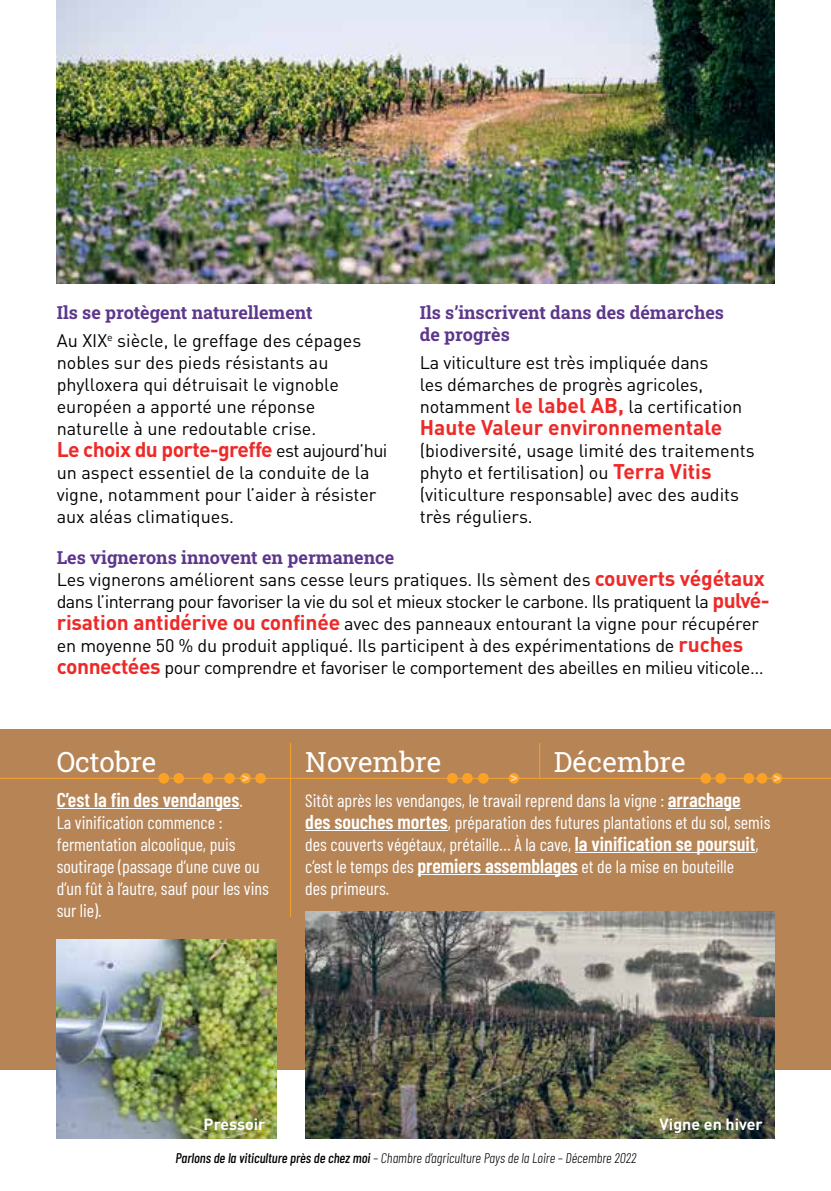
<style>
.page{position:relative;width:831px;height:1191px;background:#fff}
.page>*{position:absolute;margin:0;border:0;box-sizing:border-box;transform-origin:0 0}
.t1{font:28px "Roboto Slab";color:#fff}
.t2{font:700 21px "DINOT";letter-spacing:-.03em;color:#ee2a29}
.t3{font:700 21px "DINOT";letter-spacing:-.005em;color:#ee2a29}
.t4{font:600 20px "Barlow Condensed";color:#fff}
.t5{font:18px/22px "DINOT";letter-spacing:-.01em;color:#000}
.t6{font:18px/22px "Barlow Condensed";color:#fff}
.t7{font:700 18px/22px "Roboto Slab";color:#5c378c}
.t8{font:700 16px "DINOT";color:#fff}
.t9{font:italic 300 14px "Barlow Condensed";color:#000}
.s1{font-weight:400;font-size:18px;color:#000}
.s2{font-weight:700;font-size:21px;color:#ee2a29}
.s3{font-weight:400;font-size:18px}
.s4{font-weight:600;font-size:20px}
.s5{font-weight:500}
</style>
<div class="page">
<div style="left:0;top:729px;width:831px;height:340px;background:#b68455"></div>
<img style="left:57px;top:0;width:717px;height:283px">
<hr style="left:0;top:778px;width:831px;height:1px;background:#faa227">
<hr style="left:57px;top:808px;width:182px;height:1px;background:#fff">
<hr style="left:668px;top:808px;width:72px;height:1px;background:#fff">
<hr style="left:305px;top:830px;width:143px;height:1px;background:#fff">
<hr style="left:575px;top:852px;width:180px;height:1px;background:#fff">
<hr style="left:417px;top:874px;width:161px;height:1px;background:#fff">
<hr style="left:290px;top:743px;width:1px;height:174px;background:#faa227">
<hr style="left:539px;top:743px;width:1px;height:35px;background:#faa227">
<img style="left:305px;top:911px;width:469px;height:227px">
<img style="left:57px;top:939px;width:220px;height:199px">
<div style="left:771px;top:773px;width:11px;height:10px;background:#faa227;border-radius:50%"></div>
<div style="left:158px;top:773px;width:11px;height:10px;background:#faa227;border-radius:50%"></div>
<div style="left:508px;top:773px;width:11px;height:10px;background:#faa227;border-radius:50%"></div>
<div style="left:202px;top:773px;width:11px;height:10px;background:#faa227;border-radius:50%"></div>
<div style="left:715px;top:773px;width:11px;height:10px;background:#faa227;border-radius:50%"></div>
<div style="left:462px;top:773px;width:10px;height:10px;background:#faa227;border-radius:50%"></div>
<div style="left:240px;top:773px;width:11px;height:10px;background:#faa227;border-radius:50%"></div>
<div style="left:756px;top:773px;width:11px;height:10px;background:#faa227;border-radius:50%"></div>
<div style="left:173px;top:773px;width:11px;height:10px;background:#faa227;border-radius:50%"></div>
<div style="left:700px;top:773px;width:11px;height:10px;background:#faa227;border-radius:50%"></div>
<div style="left:447px;top:773px;width:11px;height:10px;background:#faa227;border-radius:50%"></div>
<div style="left:255px;top:773px;width:11px;height:10px;background:#faa227;border-radius:50%"></div>
<div style="left:743px;top:773px;width:11px;height:10px;background:#faa227;border-radius:50%"></div>
<div style="left:478px;top:773px;width:10px;height:10px;background:#faa227;border-radius:50%"></div>
<div style="left:224px;top:773px;width:11px;height:10px;background:#faa227;border-radius:50%"></div>
<svg style="left:242px;top:775px;width:6px;height:6px"></svg>
<svg style="left:511px;top:775px;width:6px;height:6px"></svg>
<svg style="left:774px;top:775px;width:6px;height:6px"></svg>
<p class="t7" style="left:57px;top:301px;width:257px">Ils se protègent naturellement</p>
<p class="t5" style="left:57px;top:329px;width:306px">Au XIX<sup>e</sup> siècle, le greffage des cépages nobles sur des pieds résistants au phylloxera qui détruisait le vignoble européen a apporté une réponse naturelle à une redoutable crise.</p>
<p class="t2" style="left:57px;top:436px;width:332px">Le choix du porte-greffe <span class="s1">est aujourd’hui</span></p>
<p class="t5" style="left:57px;top:461px;width:321px">un aspect essentiel de la conduite de la vigne, notamment pour l’aider à résister aux aléas climatiques.</p>
<p class="t7" style="left:57px;top:546px;width:339px">Les vignerons innovent en permanence</p>
<p class="t5" style="left:57px;top:568px;width:714px">Les vignerons améliorent sans cesse leurs pratiques. Ils sèment des <span class="s2">couverts végétaux </span>dans l’interrang pour favoriser la vie du sol et mieux stocker le carbone. Ils pratiquent la <span class="s2">pulvé&shy;risation antidérive ou confinée</span> avec des panneaux entourant la vigne pour récupérer en moyenne 50 % du produit appliqué. Ils participent à des expérimentations de <span class="s2">ruches connectées</span> pour comprendre et favoriser le comportement des abeilles en milieu viticole…</p>
<p class="t7" style="left:420px;top:301px;width:306px">Ils s’inscrivent dans des démarches de progrès</p>
<p class="t5" style="left:420px;top:351px;width:324px">La viticulture est très impliquée dans<br>les démarches de progrès agricoles, notamment <span class="s2">le label AB,</span> la certification</p>
<p class="t3" style="left:420px;top:414px;width:304px">Haute Valeur environnementale</p>
<p class="t5" style="left:420px;top:439px;width:336px">(biodiversité, usage limité des traitements phyto et fertilisation) ou <span class="s2">Terra Vitis </span>(viticulture responsable) avec des audits très réguliers.</p>
<h1 class="t1" style="left:57px;top:743px;width:101px">Octobre</h1>
<h1 class="t1" style="left:305px;top:743px;width:137px">Novembre</h1>
<h1 class="t1" style="left:554px;top:743px;width:133px">Décembre</h1>
<p class="t4" style="left:57px;top:785px;width:188px">C’est la fin des vendanges<span class="s3">.</span></p>
<p class="t6" style="left:57px;top:810px;width:214px">La vinification commence : fermentation alcoolique, puis soutirage (passage d’une cuve ou d’un fût à l’autre, sauf pour les vins sur lie).</p>
<p class="t6" style="left:305px;top:788px;width:466px">Sitôt après les vendanges, le travail reprend dans la vigne : <span class="s4">arrachage des souches mortes</span>, préparation des futures plantations et du sol, semis des couverts végétaux, prétaille… À la cave, <span class="s4">la vinification se poursuit</span>, c’est le temps des <span class="s4">premiers assemblages</span> et de la mise en bouteille<br>des primeurs.</p>
<p class="t8" style="left:204px;top:1113px;width:63px">Pressoir</p>
<p class="t8" style="left:659px;top:1113px;width:105px">Vigne en hiver</p>
<p class="t9" style="left:175px;top:1148px;width:462px"><span class="s5">Parlons de la viticulture près de chez moi</span> – Chambre d’agriculture Pays de la Loire – Décembre 2022</p>
</div>
